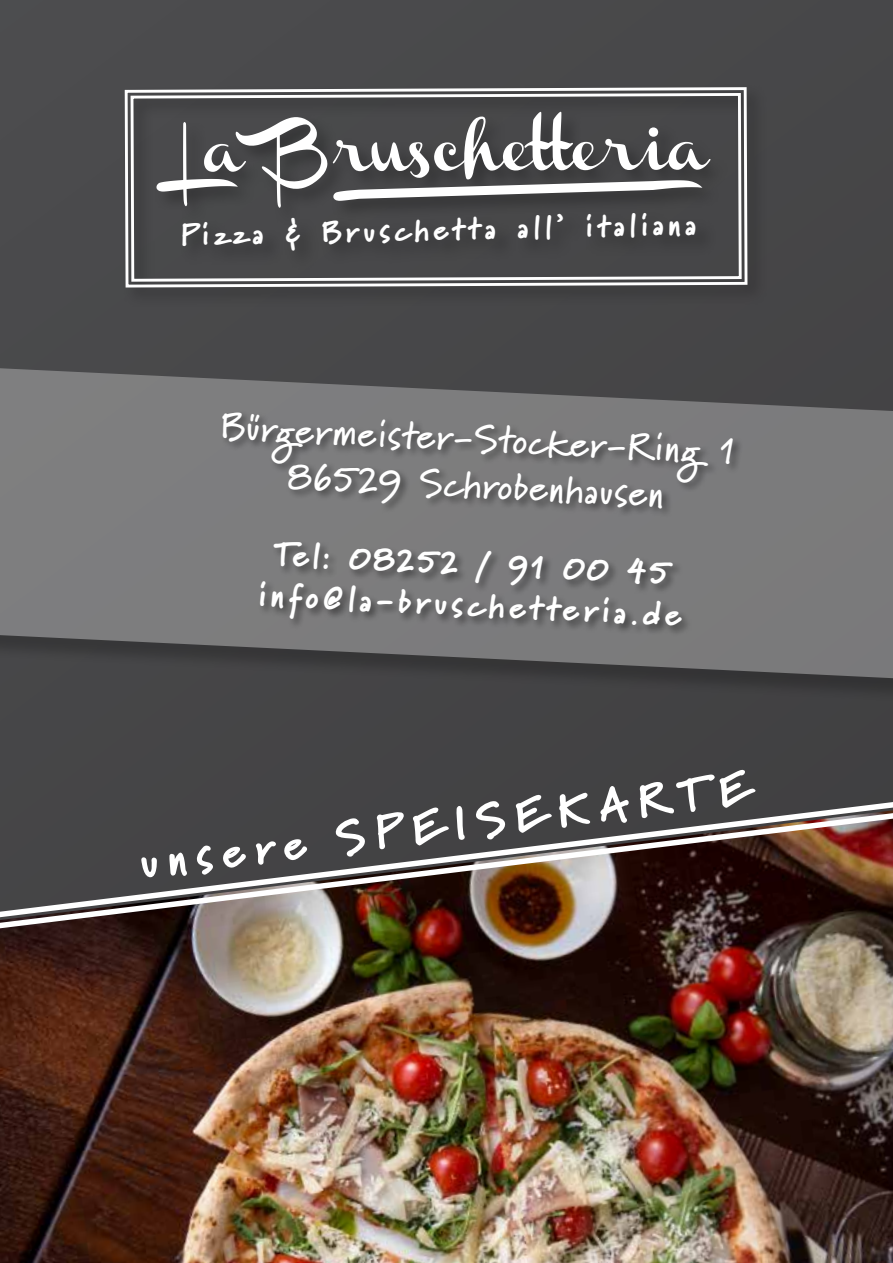
<style>
.page{position:relative;width:893px;height:1263px;background:#464648}
.page>*{position:absolute;margin:0;border:0;box-sizing:border-box;transform-origin:0 0}
.t1{font:900 48px "Marydale";color:#fff}
.t2{font:700 38.55px/46.2px "Marydale";color:#fff;text-align:center}
.t3{font:900 34.35px/41.1px "Marydale";color:#fff;text-align:center}
.t4{font:900 31.5px "Marydale";color:#fff}
</style>
<div class="page">
<img style="left:0;top:807px;width:893px;height:456px">
<svg style="left:124px;top:87px;width:627px;height:203px"></svg>
<div style="left:179px;top:210px;width:538px;height:62px;background:#464648"></div>
<div style="left:0;top:369px;width:893px;height:334px;background:#000;opacity:.75"></div>
<svg style="left:0;top:368px;width:893px;height:311px;fill:#7b7b7c"></svg>
<div style="left:221px;top:410px;width:522px;height:226px;background:#000;opacity:.45"></div>
<p class="t4" style="left:180px;top:215px;width:518px;rotate:-1deg">Pizza &amp; Bruschetta all’ italiana</p>
<p class="t2" style="left:222px;top:402px;width:517px;rotate:3deg">Bürgermeister-Stocker-Ring 1<br>86529 Schrobenhausen</p>
<p class="t3" style="left:262px;top:531px;width:426px;rotate:3deg">Tel: 08252 / 91 00 45 info@la-bruschetteria.de</p>
<p class="t1" style="left:137px;top:834px;width:617px;rotate:-7deg">unsere SPEISEKARTE</p>
</div>
